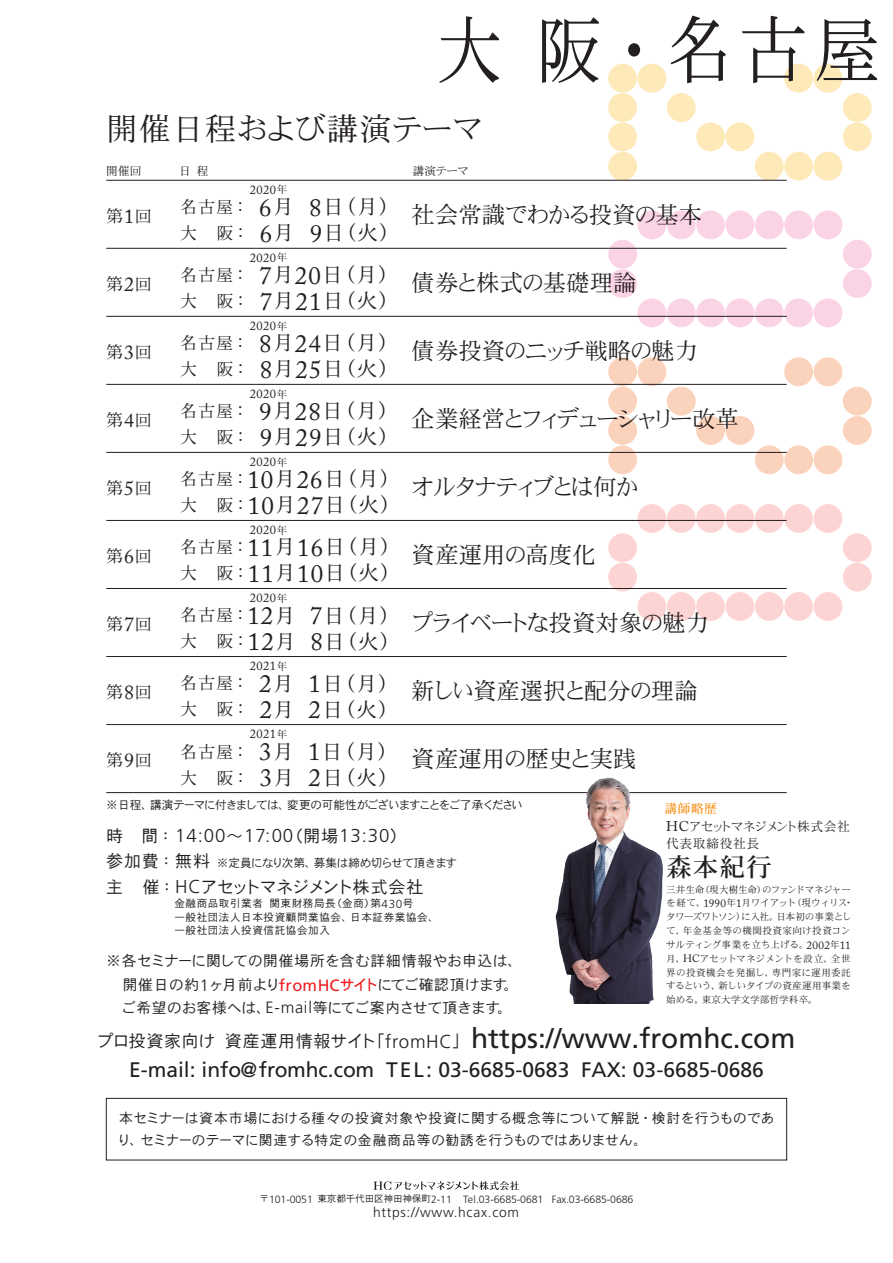
<style>
.page{position:relative;width:893px;height:1263px;background:#fff}
.page>*{position:absolute;margin:0;border:0;box-sizing:border-box;transform-origin:0 0}
.t1{font:74.4px "DFHS Mincho Std W3";color:#231f20;scale:.9 1}
.t2{font:31.95px "DFHS Mincho Std W3";letter-spacing:-.005em;color:#231f20}
.t3{font:28.05px "Frutiger";color:#231f20}
.t4{font:25.5px "DFHS Mincho Std W5";color:#231f20}
.t5{font:23.4px "DFHS Mincho Std W3";letter-spacing:-.065em;color:#231f20}
.t6{font:23.4px "DFHS Mincho Std W3";color:#231f20}
.t7{font:23.4px "DFHS Mincho Std W3";letter-spacing:-.155em;color:#231f20}
.t8{font:23.4px "DFHS Mincho Std W3";letter-spacing:-.045em;color:#231f20}
.t9{font:23.4px "DFHS Mincho Std W3";letter-spacing:-.12em;color:#231f20}
.t10{font:21.3px/26px "DFHS Mincho Std W3";color:#231f20}
.t11{font:21px "Frutiger";color:#231f20}
.t12{font:300 18.75px "Frutiger";letter-spacing:.045em;color:#231f20}
.t13{font:16.95px "DFHS Mincho Std W3";color:#231f20}
.t14{font:16.95px "DFHS Gothic Std W3";letter-spacing:-.055em;color:#231f20}
.t15{font:14.85px/24.5px "DFHS Gothic Std W3";letter-spacing:.005em;color:#231f20}
.t16{font:13.8px/22.4px "DFHS Gothic Std W3";letter-spacing:.01em;color:#231f20}
.t17{font:300 13.8px "Frutiger";letter-spacing:.05em;color:#231f20}
.t18{font:12.75px/17px "DFHS Mincho Std W3";letter-spacing:-.05em;color:#231f20}
.t19{font:12.75px "DFHS Mincho Std W5";color:#f7931d}
.t20{font:12.45px "Adobe Caslon Pro";letter-spacing:.045em;color:#231f20}
.t21{font:11.7px "DFHS Gothic Std W3";letter-spacing:-.075em;color:#231f20}
.t22{font:11.7px "DFHS Gothic Std W3";letter-spacing:-.045em;color:#231f20}
.t23{font:11.7px "DFHS Mincho Std W3";letter-spacing:-.025em;color:#231f20}
.t24{font:10.65px/13.8px "DFHS Gothic Std W3";letter-spacing:.05em;color:#231f20}
.t25{font:300 10.5px "Frutiger";letter-spacing:-.01em;color:#231f20}
.t26{font:9.6px/13.8px "DFHS Mincho Std W3";color:#231f20}
.s1{font-family:"Adobe Caslon Pro";font-size:19.95px}
.s2{font-family:"DFHS Mincho Std W3";font-size:10.65px}
.s3{font-size:16.95px}
.s4{font-family:"Adobe Caslon Pro";font-size:24.9px}
.s5{font-family:"DFHS Gothic Std W3";font-weight:400;font-size:16.95px}
.s6{font-family:"Frutiger";font-weight:300;font-size:18.75px}
.s7{font-family:"Frutiger";font-weight:300;font-size:11.7px}
.s8{font-family:"Frutiger";font-weight:300;font-size:16.35px}
.s9{font-family:"Frutiger";font-size:16.35px;color:#ee1d23}
.s10{font-family:"DFHS Gothic Std W5";color:#ee1d23}
.s11{font-family:"Adobe Caslon Pro";font-size:14.1px}
.s12{font-family:"Adobe Caslon Pro";font-size:11.25px}
.s13{font-family:"Adobe Caslon Pro";font-size:10.5px}
.s14{font-family:"DFHS Gothic Std W3";font-size:16.95px}
.s15{font-weight:300;font-size:18.75px}
.s16{font-family:"DFHS Gothic Std W3";font-weight:400;font-size:9.6px}
</style>
<div class="page">
<svg style="left:608px;top:210px;width:264px;height:117px"></svg>
<svg style="left:608px;top:64px;width:264px;height:117px"></svg>
<svg style="left:608px;top:504px;width:264px;height:117px"></svg>
<svg style="left:608px;top:357px;width:264px;height:117px"></svg>
<hr style="left:106px;top:180px;width:681px;height:1px;background:#231f20">
<hr style="left:106px;top:248px;width:681px;height:1px;background:#231f20">
<hr style="left:106px;top:316px;width:681px;height:1px;background:#231f20">
<hr style="left:106px;top:384px;width:681px;height:1px;background:#231f20">
<hr style="left:106px;top:452px;width:681px;height:1px;background:#231f20">
<hr style="left:106px;top:520px;width:681px;height:1px;background:#231f20">
<hr style="left:106px;top:588px;width:681px;height:1px;background:#231f20">
<hr style="left:106px;top:656px;width:681px;height:1px;background:#231f20">
<hr style="left:106px;top:724px;width:681px;height:1px;background:#231f20">
<hr style="left:106px;top:792px;width:681px;height:1px;background:#231f20">
<svg style="left:374px;top:1181px;width:145px;height:9px"></svg>
<div style="left:106px;top:1098px;width:681px;height:62px;border:1px solid #231f20"></div>
<img style="left:550px;top:777px;width:116px;height:227px">
<h1 class="t1" style="left:436px;top:10px;width:495px">大阪・名古屋</h1>
<h2 class="t2" style="left:106px;top:111px;width:379px">開催日程および講演テーマ</h2>
<p class="t23" style="left:106px;top:164px;width:37px">開催回</p>
<p class="t23" style="left:179px;top:164px;width:31px">日　程</p>
<p class="t23" style="left:413px;top:164px;width:58px">講演テーマ</p>
<p class="t13" style="left:106px;top:207px;width:47px">第<span class="s1">1</span>回</p>
<p class="t13" style="left:106px;top:275px;width:47px">第<span class="s1">2</span>回</p>
<p class="t13" style="left:106px;top:343px;width:47px">第<span class="s1">3</span>回</p>
<p class="t13" style="left:106px;top:411px;width:47px">第<span class="s1">4</span>回</p>
<p class="t13" style="left:106px;top:479px;width:47px">第<span class="s1">5</span>回</p>
<p class="t13" style="left:106px;top:547px;width:47px">第<span class="s1">6</span>回</p>
<p class="t13" style="left:106px;top:615px;width:47px">第<span class="s1">7</span>回</p>
<p class="t20" style="left:250px;top:183px;width:39px">2020<span class="s2">年</span></p>
<p class="t10" style="left:180px;top:193px;width:222px"><span class="s3">名古屋：</span> <span class="s4">6</span>月 <span class="s4">8</span>日（月）<span class="s3">大　阪：</span> <span class="s4">6</span>月 <span class="s4">9</span>日（火）</p>
<p class="t20" style="left:250px;top:251px;width:39px">2020<span class="s2">年</span></p>
<p class="t10" style="left:180px;top:261px;width:221px"><span class="s3">名古屋：</span> <span class="s4">7</span>月<span class="s4">20</span>日（月）<span class="s3">大　阪：</span> <span class="s4">7</span>月<span class="s4">21</span>日（火）</p>
<p class="t20" style="left:250px;top:319px;width:39px">2020<span class="s2">年</span></p>
<p class="t10" style="left:180px;top:329px;width:221px"><span class="s3">名古屋：</span> <span class="s4">8</span>月<span class="s4">24</span>日（月）<span class="s3">大　阪：</span> <span class="s4">8</span>月<span class="s4">25</span>日（火）</p>
<p class="t20" style="left:250px;top:387px;width:39px">2020<span class="s2">年</span></p>
<p class="t10" style="left:180px;top:397px;width:221px"><span class="s3">名古屋：</span> <span class="s4">9</span>月<span class="s4">28</span>日（月）<span class="s3">大　阪：</span> <span class="s4">9</span>月<span class="s4">29</span>日（火）</p>
<p class="t20" style="left:250px;top:455px;width:39px">2020<span class="s2">年</span></p>
<p class="t10" style="left:180px;top:465px;width:223px"><span class="s3">名古屋：</span><span class="s4">10</span>月<span class="s4">26</span>日（月）<span class="s3">大　阪：</span><span class="s4">10</span>月<span class="s4">27</span>日（火）</p>
<p class="t20" style="left:250px;top:523px;width:39px">2020<span class="s2">年</span></p>
<p class="t10" style="left:180px;top:533px;width:223px"><span class="s3">名古屋：</span><span class="s4">11</span>月<span class="s4">16</span>日（月）<span class="s3">大　阪：</span><span class="s4">11</span>月<span class="s4">10</span>日（火）</p>
<p class="t20" style="left:250px;top:591px;width:39px">2020<span class="s2">年</span></p>
<p class="t10" style="left:180px;top:601px;width:223px"><span class="s3">名古屋：</span><span class="s4">12</span>月 <span class="s4">7</span>日（月）<span class="s3">大　阪：</span><span class="s4">12</span>月 <span class="s4">8</span>日（火）</p>
<p class="t8" style="left:412px;top:202px;width:292px">社会常識でわかる投資の基本</p>
<p class="t6" style="left:412px;top:270px;width:226px">債券と株式の基礎理論</p>
<p class="t5" style="left:412px;top:338px;width:288px">債券投資のニッチ戦略の魅力</p>
<p class="t7" style="left:412px;top:406px;width:329px">企業経営とフィデューシャリー改革</p>
<p class="t9" style="left:411px;top:474px;width:230px">オルタナティブとは何か</p>
<p class="t6" style="left:412px;top:542px;width:185px">資産運用の高度化</p>
<p class="t5" style="left:409px;top:610px;width:301px">プライベートな投資対象の魅力</p>
<p class="t20" style="left:250px;top:659px;width:39px">2021<span class="s2">年</span></p>
<p class="t10" style="left:180px;top:669px;width:221px"><span class="s3">名古屋：</span> <span class="s4">2</span>月 <span class="s4">1</span>日（月）<span class="s3">大　阪：</span> <span class="s4">2</span>月 <span class="s4">2</span>日（火）</p>
<p class="t20" style="left:250px;top:727px;width:39px">2021<span class="s2">年</span></p>
<p class="t10" style="left:180px;top:738px;width:221px"><span class="s3">名古屋：</span> <span class="s4">3</span>月 <span class="s4">1</span>日（月）<span class="s3">大　阪：</span> <span class="s4">3</span>月 <span class="s4">2</span>日（火）</p>
<p class="t6" style="left:412px;top:746px;width:226px">資産運用の歴史と実践</p>
<p class="t13" style="left:106px;top:683px;width:47px">第<span class="s1">8</span>回</p>
<p class="t5" style="left:412px;top:678px;width:287px">新しい資産選択と配分の理論</p>
<p class="t13" style="left:106px;top:751px;width:47px">第<span class="s1">9</span>回</p>
<p class="t21" style="left:106px;top:798px;width:418px">※日程、講演テーマに付きましては、変更の可能性がございますことをご了承ください</p>
<p class="t12" style="left:106px;top:825px;width:302px"><span class="s5">時　間：</span>14:00<span class="s5">～</span>17:00<span class="s5">（開場</span>13:30<span class="s5">）</span></p>
<p class="t22" style="left:106px;top:856px;width:352px"><span class="s3">参加費：無料</span>　※定員になり次第、募集は締め切らせて頂きます</p>
<p class="t14" style="left:106px;top:877px;width:319px">主　　催： <span class="s6">HC</span>アセットマネジメント株式会社</p>
<p class="t24" style="left:174px;top:896px;width:266px">金融商品取引業者　関東財務局長（金商）第<span class="s7">430</span>号<br>一般社団法人日本投資顧問業協会、日本証券業協会、</p>
<p class="t24" style="left:174px;top:923px;width:157px">一般社団法人投資信託協会加入</p>
<p class="t15" style="left:106px;top:948px;width:418px">※各セミナーに関しての開催場所を含む詳細情報やお申込は、　　開催日の約<span class="s8">1</span>ヶ月前より<span class="s9">fromHC</span><span class="s10">サイト</span>にてご確認頂けます。</p>
<p class="t15" style="left:106px;top:995px;width:408px">　　ご希望のお客様へは、<span class="s8">E-mail</span>等にてご案内させて頂きます。</p>
<p class="t19" style="left:665px;top:802px;width:54px">講師略歴</p>
<p class="t18" style="left:666px;top:817px;width:185px"><span class="s11">HC</span>アセットマネジメント株式会社代表取締役社長</p>
<p class="t4" style="left:666px;top:853px;width:107px">森本紀行</p>
<p class="t26" style="left:666px;top:882px;width:187px">三井生命（現大樹生命）のファンドマネジャーを経て、<span class="s12">1990</span>年<span class="s12">1</span>月ワイアット（現ウィリス･タワーズワトソン）に入社。日本初の事業として、年金基金等の機関投資家向け投資コンサルティング事業を立ち上げる。<span class="s12">2002</span>年<span class="s12">11</span>月、<span class="s13">HC</span>アセットマネジメントを設立、全世界の投資機会を発掘し、専門家に運用委託するという、新しいタイプの資産運用事業を始める。東京大学文学部哲学科卒。</p>
<h3 class="t3" style="left:96px;top:1022px;width:700px"><span class="s14">プロ投資家向け　資産運用情報サイト「</span><span class="s15">fromHC</span><span class="s14">」</span>https://www.fromhc.com</h3>
<p class="t11" style="left:129px;top:1058px;width:636px">E-mail: info@fromhc.com TEL: 03-6685-0683 FAX: 03-6685-0686</p>
<p class="t16" style="left:117px;top:1106px;width:659px">本セミナーは資本市場における種々の投資対象や投資に関する概念等について解説・検討を行うものであり、セミナーのテーマに関連する特定の金融商品等の勧誘を行うものではありません。</p>
<p class="t25" style="left:260px;top:1193px;width:375px"><span class="s16">〒</span>101-0051 <span class="s16">東京都千代田区神田神保町</span>2-11 Tel.03-6685-0681 Fax.03-6685-0686</p>
<p class="t17" style="left:373px;top:1205px;width:147px">https://www.hcax.com</p>
</div>
